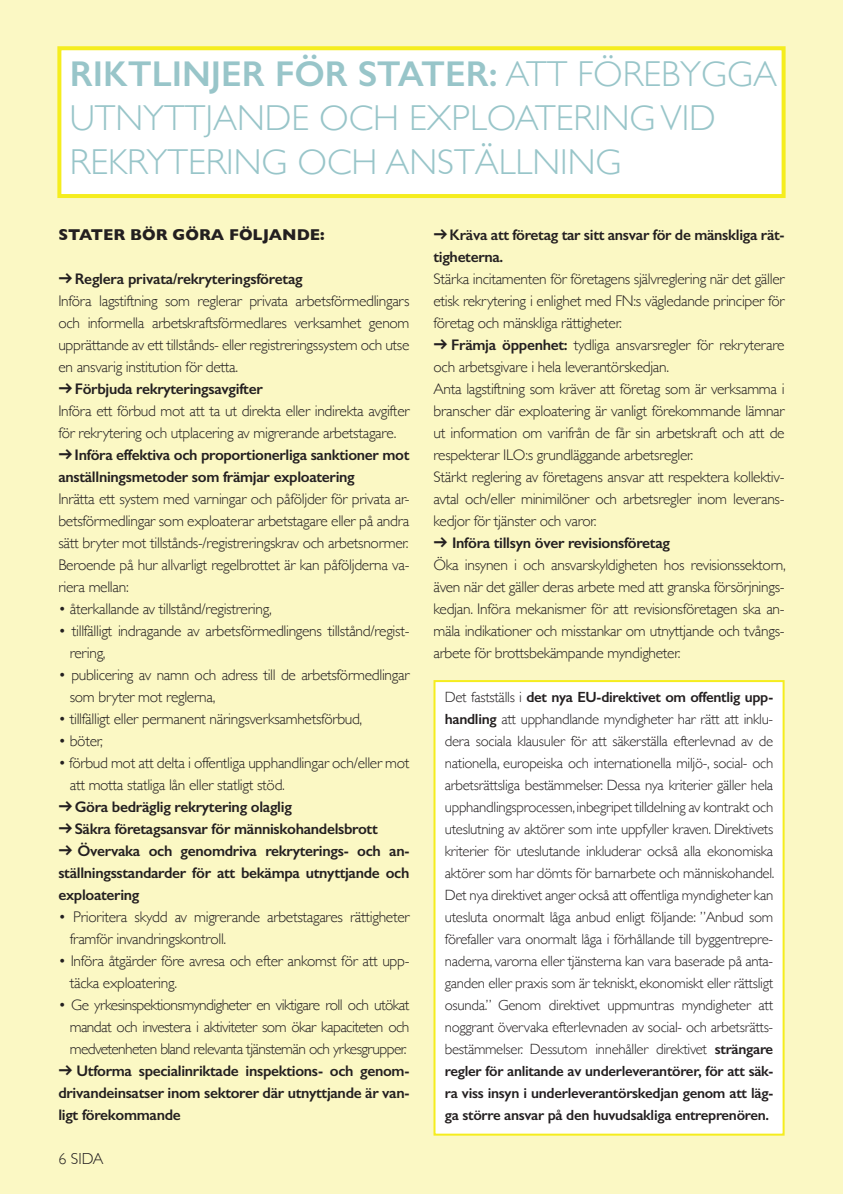
<style>
.page{position:relative;width:843px;height:1194px;background:#fff}
.page>*{position:absolute;margin:0;border:0;box-sizing:border-box;transform-origin:0 0}
.t1{font:300 36px/44px "Gill Sans";color:#98c5c9}
.t2{font:700 16px "Gill Sans";color:#231f20}
.t3{font:300 16px "Gill Sans";color:#231f20}
.t4{font:300 15.4px/22px "Gill Sans";letter-spacing:-.02em;color:#231f20}
.t5{font:600 15.4px/22px "Gill Sans";letter-spacing:-.02em;color:#231f20}
.t6{font:300 14.8px/22px "Gill Sans";letter-spacing:-.02em;color:#231f20;text-align:justify}
.s1{font-weight:600}
.s2{font-family:"Ronnia";font-weight:700}
</style>
<div class="page">
<hr style="left:841px;top:0;width:1px;height:1194px;background:#fbf8c4">
<div style="left:0;top:0;width:841px;height:1194px;background:#fbf8c4"></div>
<div style="left:57px;top:46px;width:728px;height:152px;background:#fff;border:4px solid #f5ed1e"></div>
<div style="left:433px;top:680px;width:351px;height:456px;background:#fff;border:2px solid #f5ed1e"></div>
<p class="t1" style="left:70px;top:51px;width:708px"><span class="s1">RIKTLINJER FÖR STATER:</span> ATT FÖREBYGGA<br>UTNYTTJANDE OCH EXPLOATERING VID<br>REKRYTERING OCH ANSTÄLLNING</p>
<p class="t2" style="left:58px;top:222px;width:268px">STATER BÖR GÖRA FÖLJANDE:</p>
<p class="t5" style="left:58px;top:268px;width:246px"><span class="s2">d</span> Reglera privata/rekryteringsföretag</p>
<p class="t4" style="left:58px;top:289px;width:352px;text-align:justify">Införa lagstiftning som reglerar privata arbetsförmedlingars och informella arbetskraftsförmedlares verksamhet genom upprättande av ett tillstånds- eller registreringssystem och utse en ansvarig institution för detta.</p>
<p class="t5" style="left:58px;top:378px;width:206px"><span class="s2">d</span> Förbjuda rekryteringsavgifter</p>
<p class="t4" style="left:58px;top:399px;width:352px">Införa ett förbud mot att ta ut direkta eller indirekta avgifter för rekrytering och utplacering av migrerande arbetstagare.</p>
<p class="t5" style="left:58px;top:444px;width:352px"><span class="s2">d</span> Införa effektiva och proportionerliga sanktioner mot anställningsmetoder som främjar exploatering</p>
<p class="t4" style="left:58px;top:487px;width:352px;text-align:justify">Inrätta ett system med varningar och påföljder för privata ar&shy;betsförmedlingar som exploaterar arbetstagare eller på andra sätt bryter mot tillstånds-/registreringskrav och arbetsnormer.</p>
<p class="t4" style="left:58px;top:553px;width:352px">Beroende på hur allvarligt regelbrottet är kan påföljderna va&shy;riera mellan:</p>
<p class="t4" style="left:58px;top:597px;width:215px">• återkallande av tillstånd/registrering,</p>
<p class="t4" style="left:70px;top:619px;width:341px;text-indent:-11px">• tillfälligt indragande av arbetsförmedlingens tillstånd/regist&shy;rering,</p>
<p class="t4" style="left:70px;top:663px;width:341px;text-indent:-11px">• publicering av namn och adress till de arbetsförmedlingar som bryter mot reglerna,</p>
<p class="t4" style="left:58px;top:707px;width:305px">• tillfälligt eller permanent näringsverksamhetsförbud,</p>
<p class="t4" style="left:58px;top:729px;width:46px">• böter,</p>
<p class="t4" style="left:70px;top:751px;width:341px;text-indent:-11px">• förbud mot att delta i offentliga upphandlingar och/eller mot att motta statliga lån eller statligt stöd.</p>
<p class="t5" style="left:58px;top:796px;width:235px"><span class="s2">d</span> Göra bedräglig rekrytering olaglig</p>
<p class="t5" style="left:58px;top:818px;width:321px"><span class="s2">d</span> Säkra företagsansvar för människohandelsbrott</p>
<p class="t5" style="left:58px;top:840px;width:352px;text-align:justify"><span class="s2">d</span> Övervaka och genomdriva rekryterings- och an&shy;ställningsstandarder för att bekämpa utnyttjande och exploatering</p>
<p class="t4" style="left:70px;top:905px;width:341px;text-indent:-11px">• Prioritera skydd av migrerande arbetstagares rättigheter framför invandringskontroll.</p>
<p class="t4" style="left:70px;top:949px;width:341px;text-indent:-11px">• Införa åtgärder före avresa och efter ankomst för att upp&shy;täcka exploatering.</p>
<p class="t4" style="left:70px;top:993px;width:341px;text-align:justify;text-indent:-11px">• Ge yrkesinspektionsmyndigheter en viktigare roll och utökat mandat och investera i aktiviteter som ökar kapaciteten och medvetenheten bland relevanta tjänstemän och yrkesgrupper.</p>
<p class="t5" style="left:58px;top:1060px;width:352px;text-align:justify"><span class="s2">d</span> Utforma specialinriktade inspektions- och genom&shy;drivandeinsatser inom sektorer där utnyttjande är van&shy;ligt förekommande</p>
<p class="t3" style="left:58px;top:1146px;width:47px">6 SIDA</p>
<p class="t5" style="left:433px;top:224px;width:352px"><span class="s2">d</span> Kräva att företag tar sitt ansvar för de mänskliga rät&shy;tigheterna.</p>
<p class="t4" style="left:433px;top:267px;width:352px;text-align:justify">Stärka incitamenten för företagens självreglering när det gäller etisk rekrytering i enlighet med FN:s vägledande principer för företag och mänskliga rättigheter.</p>
<p class="t4" style="left:433px;top:333px;width:352px"><span class="s2">d</span> <span class="s1">Främja öppenhet:</span> tydliga ansvarsregler för rekryterare och arbetsgivare i hela leverantörskedjan.</p>
<p class="t4" style="left:433px;top:377px;width:352px;text-align:justify">Anta lagstiftning som kräver att företag som är verksamma i branscher där exploatering är vanligt förekommande lämnar ut information om varifrån de får sin arbetskraft och att de respekterar ILO:s grundläggande arbetsregler.</p>
<p class="t4" style="left:433px;top:465px;width:352px;text-align:justify">Stärkt reglering av företagens ansvar att respektera kollektiv&shy;avtal och/eller minimilöner och arbetsregler inom leverans&shy;kedjor för tjänster och varor.</p>
<p class="t5" style="left:433px;top:532px;width:238px"><span class="s2">d</span> Införa tillsyn över revisionsföretag</p>
<p class="t4" style="left:433px;top:553px;width:354px;text-align:justify">Öka insynen i och ansvarskyldigheten hos revisionssektorn, även när det gäller deras arbete med att granska försörjnings&shy;kedjan. Införa mekanismer för att revisionsföretagen ska an&shy;mäla indikationer och misstankar om utnyttjande och tvångs&shy;arbete för brottsbekämpande myndigheter.</p>
<p class="t6" style="left:445px;top:685px;width:331px">Det fastställs i <span class="s1">det nya EU-direktivet om offentlig upp&shy;handling</span> att upphandlande myndigheter har rätt att inklu&shy;dera sociala klausuler för att säkerställa efterlevnad av de nationella, europeiska och internationella miljö-, social- och arbetsrättsliga bestämmelser. Dessa nya kriterier gäller hela upphandlingsprocessen, inbegripet tilldelning av kontrakt och uteslutning av aktörer som inte uppfyller kraven. Direktivets kriterier för uteslutande inkluderar också alla ekonomiska aktörer som har dömts för barnarbete och människohandel.<br>Det nya direktivet anger också att offentliga myndigheter kan utesluta onormalt låga anbud enligt följande: ”Anbud som förefaller vara onormalt låga i förhållande till byggentrepre&shy;naderna, varorna eller tjänsterna kan vara baserade på anta&shy;ganden eller praxis som är tekniskt, ekonomiskt eller rättsligt osunda.” Genom direktivet uppmuntras myndigheter att noggrant övervaka efterlevnaden av social- och arbetsrätts&shy;bestämmelser. Dessutom innehåller direktivet <span class="s1">strängare regler för anlitande av underleverantörer, för att säk&shy;ra viss insyn i underleverantörskedjan genom att läg&shy;ga större ansvar på den huvudsakliga entreprenören.</span></p>
</div>
